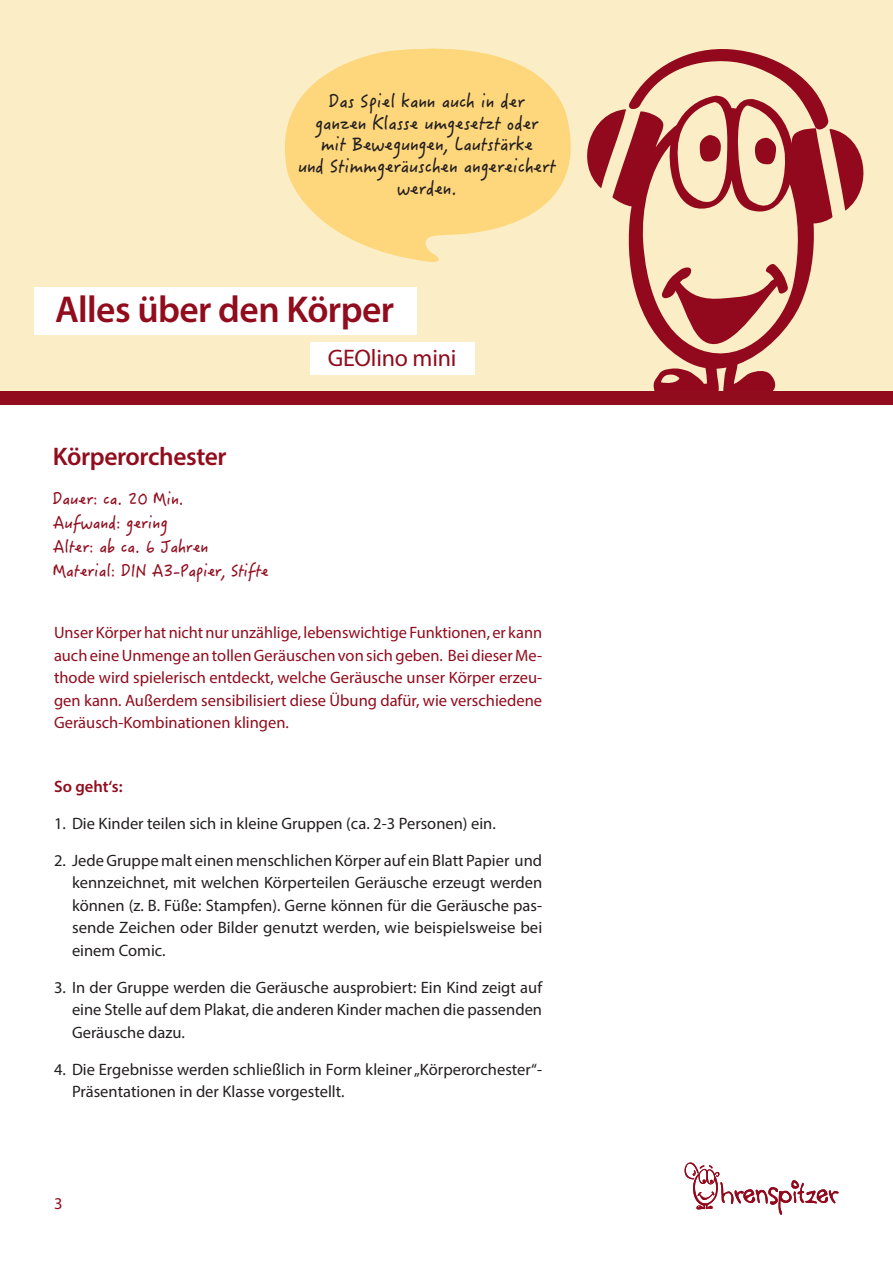
<style>
.page{position:relative;width:893px;height:1263px;background:#fff}
.page>*{position:absolute;margin:0;border:0;box-sizing:border-box;transform-origin:0 0}
.t1{font:600 37.5px "Myriad Pro";letter-spacing:-.015em;color:#910c1d}
.t2{font:600 25.5px "Myriad Pro";letter-spacing:-.015em;color:#910c1d}
.t3{font:24px "Myriad Pro";letter-spacing:-.01em;color:#910c1d}
.t4{font:18px/21.6px "Hanzi Pen SC W5";color:#231f20;text-align:center}
.t5{font:16.5px/22.5px "Myriad Pro";color:#231f20;text-align:justify}
.t6{font:16.5px/22.5px "Myriad Pro";color:#910c1d;text-align:justify}
.t7{font:16.5px/24px "Hanzi Pen SC W5";color:#910c1d}
.t8{font:600 16.5px "Myriad Pro";color:#910c1d}
</style>
<div class="page">
<div style="left:0;top:0;width:893px;height:397px;background:#fbeec6"></div>
<svg style="left:599px;top:49px;width:265px;height:162px"></svg>
<svg style="left:612px;top:96px;width:220px;height:295px"></svg>
<div style="left:0;top:391px;width:893px;height:14px;background:#910c1d"></div>
<div style="left:34px;top:287px;width:383px;height:48px;background:#fff"></div>
<div style="left:310px;top:342px;width:164px;height:33px;background:#fff"></div>
<svg style="left:684px;top:1162px;width:154px;height:53px"></svg>
<svg style="left:284px;top:48px;width:315px;height:214px"></svg>
<p class="t4" style="left:298px;top:90px;width:259px">Das Spiel kann auch in der<br>ganzen Klasse umgesetzt oder<br>mit Bewegungen, Lautstärke<br>und Stimmgeräuschen angereichert werden.</p>
<h1 class="t1" style="left:55px;top:285px;width:341px">Alles über den Körper</h1>
<h2 class="t2" style="left:53px;top:440px;width:175px">Körperorchester</h2>
<p class="t7" style="left:53px;top:486px;width:217px">Dauer: ca. 20 Min.<br>Aufwand: gering<br>Alter: ab ca. 6 Jahren<br>Material: DIN A3-Papier, Stifte</p>
<h3 class="t3" style="left:328px;top:343px;width:130px">GEOlino mini</h3>
<p class="t6" style="left:54px;top:621px;width:490px">Unser Körper hat nicht nur unzählige, lebenswichtige Funktionen, er kann auch eine Unmenge an tollen Geräuschen von sich geben. Bei dieser Me&shy;thode wird spielerisch entdeckt, welche Geräusche unser Körper erzeu&shy;gen kann. Außerdem sensibilisiert diese Übung dafür, wie verschiedene Geräusch-Kombinationen klingen.</p>
<p class="t8" style="left:54px;top:776px;width:70px">So geht‘s:</p>
<p class="t5" style="left:54px;top:812px;width:443px">1. Die Kinder teilen sich in kleine Gruppen (ca. 2-3 Personen) ein.</p>
<p class="t5" style="left:72px;top:849px;width:472px;text-indent:-18px">2. Jede Gruppe malt einen menschlichen Körper auf ein Blatt Papier und kennzeichnet, mit welchen Körperteilen Geräusche erzeugt werden können (z. B. Füße: Stampfen). Gerne können für die Geräusche pas&shy;sende Zeichen oder Bilder genutzt werden, wie beispielsweise bei einem Comic.</p>
<p class="t5" style="left:72px;top:976px;width:472px;text-indent:-18px">3. In der Gruppe werden die Geräusche ausprobiert: Ein Kind zeigt auf eine Stelle auf dem Plakat, die anderen Kinder machen die passenden Geräusche dazu.</p>
<p class="t5" style="left:72px;top:1058px;width:472px;text-indent:-18px">4. Die Ergebnisse werden schließlich in Form kleiner „Körperorchester“-<br>Präsentationen in der Klasse vorgestellt.</p>
<p class="t6" style="left:54px;top:1192px;width:10px">3</p>
</div>
